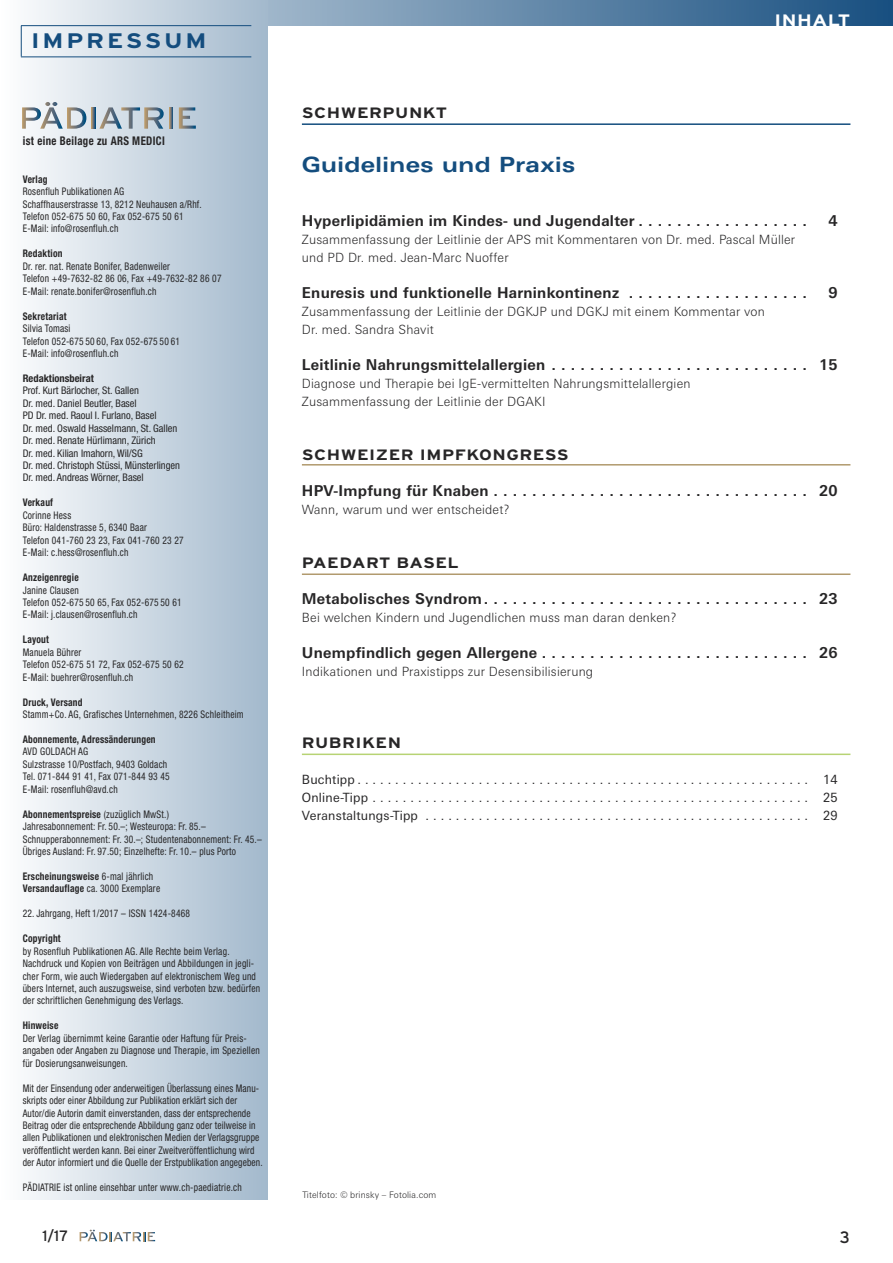
<style>
.page{position:relative;width:893px;height:1263px;background:#fff}
.page>*{position:absolute;margin:0;border:0;box-sizing:border-box;transform-origin:0 0}
.t1{font:700 21px "Linotype Univers Extd";letter-spacing:.02em;color:#144d7e}
.t2{font:700 21px "Interstate";letter-spacing:.11em;color:#144d7e;scale:1.2 1}
.t3{font:700 16.5px "Interstate";letter-spacing:.025em;color:#fff;scale:1.2 1}
.t4{font:16.5px "Interstate";color:#272627}
.t5{font:700 15px "Linotype Univers Basic";letter-spacing:.02em;color:#272627}
.t6{font:700 15px "Interstate";letter-spacing:.025em;color:#272627;scale:1.2 1}
.t7{font:15px "Interstate";color:#272627}
.t8{font:300 12.75px/18px "Linotype Univers Basic";letter-spacing:.015em;color:#272627}
.t9{font:12.75px/18px "Linotype Univers Basic";letter-spacing:.015em;color:#272627;text-align:justify}
.t10{font:700 condensed 12px "Helvetica Neue";letter-spacing:.035em;color:#272627;scale:.9 1}
.t11{font:condensed 10.5px/12.5px "Helvetica Neue";letter-spacing:.025em;color:#272627;scale:.9 1}
.t12{font:condensed 10.5px/12.5px "Helvetica Neue";color:#272627}
.t13{font:700 condensed 10.5px "Helvetica Neue";letter-spacing:.025em;color:#272627;scale:.9 1}
.t14{font:700 condensed 10.5px/12.5px "Helvetica Neue";letter-spacing:.025em;color:#272627;scale:.9 1}
.t15{font:700 condensed 10.5px "Helvetica Neue";color:#272627}
.t16{font:300 9px "Linotype Univers Basic";letter-spacing:.015em;color:#272627}
.s1{font-weight:700}
.s2{font-weight:400}
</style>
<div class="page">
<hr style="left:302px;top:123px;width:548px;height:2px;background:#144d7e">
<hr style="left:302px;top:464px;width:548px;height:1px;background:#b19a6e">
<hr style="left:302px;top:573px;width:548px;height:2px;background:#b19a6e">
<hr style="left:302px;top:753px;width:548px;height:2px;background:#b7d374">
<div style="left:265px;top:0;width:628px;height:26px;background:linear-gradient(to right,#a0b7cb,#184f80)"></div>
<svg style="left:80px;top:1230px;width:75px;height:11px"></svg>
<div style="left:0;top:0;width:268px;height:1199px;background:linear-gradient(to right,#feffff,#a3b9cc)"></div>
<svg style="left:22px;top:102px;width:64px;height:27px"></svg>
<svg style="left:91px;top:107px;width:4px;height:22px"></svg>
<svg style="left:99px;top:107px;width:65px;height:22px"></svg>
<svg style="left:169px;top:107px;width:4px;height:22px"></svg>
<svg style="left:179px;top:107px;width:17px;height:22px"></svg>
<hr style="left:21px;top:25px;width:230px;height:1px;background:#144d7e">
<hr style="left:21px;top:26px;width:1px;height:30px;background:#144d7e">
<hr style="left:21px;top:56px;width:230px;height:1px;background:#144d7e">
<h1 class="t2" style="left:31px;top:29px;width:148px">IMPRESSUM</h1>
<p class="t10" style="left:23px;top:137px;width:159px">ist eine Beilage zu ARS MEDICI</p>
<p class="t13" style="left:23px;top:175px;width:29px">Verlag</p>
<p class="t11" style="left:23px;top:186px;width:201px">Rosenfluh Publikationen AG<br>Schaffhauserstrasse 13, 8212 Neuhausen a/Rhf.<br>Telefon 052-675 50 60, Fax 052-675 50 61<br>E-Mail: info@rosenfluh.ch</p>
<p class="t13" style="left:23px;top:250px;width:46px">Redaktion</p>
<p class="t11" style="left:23px;top:261px;width:222px">Dr. rer. nat. Renate Bonifer, Badenweiler<br>Telefon +49-7632-82 86 06, Fax +49-7632-82 86 07<br>E-Mail: renate.bonifer@rosenfluh.ch</p>
<p class="t13" style="left:23px;top:312px;width:50px">Sekretariat</p>
<p class="t11" style="left:23px;top:323px;width:176px">Silvia Tomasi<br>Telefon 052-675 50 60, Fax 052-675 50 61<br>E-Mail: info@rosenfluh.ch</p>
<p class="t15" style="left:23px;top:374px;width:73px">Redaktionsbeirat</p>
<p class="t12" style="left:23px;top:385px;width:159px">Prof. Kurt Bärlocher, St. Gallen<br>Dr. med. Daniel Beutler, Basel<br>PD Dr. med. Raoul I. Furlano, Basel<br>Dr. med. Oswald Hasselmann, St. Gallen Dr. med. Renate Hürlimann, Zürich<br>Dr. med. Kilian Imahorn, Wil/SG<br>Dr. med. Christoph Stüssi, Münsterlingen Dr. med. Andreas Wörner, Basel</p>
<p class="t13" style="left:23px;top:499px;width:35px">Verkauf</p>
<p class="t11" style="left:23px;top:510px;width:180px">Corinne Hess<br>Büro: Haldenstrasse 5, 6340 Baar<br>Telefon 041-760 23 23, Fax 041-760 23 27<br>E-Mail: c.hess@rosenfluh.ch</p>
<p class="t13" style="left:23px;top:574px;width:64px">Anzeigenregie</p>
<p class="t11" style="left:23px;top:584px;width:178px">Janine Clausen<br>Telefon 052-675 50 65, Fax 052-675 50 61<br>E-Mail: j.clausen@rosenfluh.ch</p>
<p class="t13" style="left:23px;top:636px;width:31px">Layout</p>
<p class="t11" style="left:23px;top:647px;width:180px">Manuela Bührer<br>Telefon 052-675 51 72, Fax 052-675 50 62<br>E-Mail: buehrer@rosenfluh.ch</p>
<p class="t13" style="left:23px;top:698px;width:68px">Druck, Versand</p>
<p class="t11" style="left:23px;top:709px;width:247px">Stamm+Co. AG, Grafisches Unternehmen, 8226 Schleitheim</p>
<p class="t13" style="left:23px;top:735px;width:149px">Abonnemente, Adressänderungen</p>
<p class="t11" style="left:23px;top:746px;width:165px">AVD GOLDACH AG<br>Sulzstrasse 10/Postfach, 9403 Goldach<br>Tel. 071-844 91 41, Fax 071-844 93 45<br>E-Mail: rosenfluh@avd.ch</p>
<p class="t11" style="left:23px;top:809px;width:267px"><span class="s1">Abonnementspreise</span> (zuzüglich MwSt.)<br>Jahresabonnement: Fr. 50.–; Westeuropa: Fr. 85.– Schnupperabonnement: Fr. 30.–; Studentenabonnement: Fr. 45.– Übriges Ausland: Fr. 97.50; Einzelhefte: Fr. 10.– plus Porto</p>
<p class="t14" style="left:23px;top:869px;width:154px">Erscheinungsweise <span class="s2">6-mal jährlich<br></span>Versandauflage <span class="s2">ca. 3000 Exemplare</span></p>
<p class="t11" style="left:23px;top:908px;width:187px">22. Jahrgang, Heft 1/2017 – ISSN 1424-8468</p>
<p class="t13" style="left:23px;top:935px;width:44px">Copyright</p>
<p class="t11" style="left:23px;top:945px;width:265px">by Rosenfluh Publikationen AG. Alle Rechte beim Verlag.<br>Nachdruck und Kopien von Beiträgen und Abbildungen in jegli&shy;cher Form, wie auch Wiedergaben auf elektronischem Weg und übers Internet, auch auszugsweise, sind verboten bzw. bedürfen der schriftlichen Genehmigung des Verlags.</p>
<p class="t13" style="left:23px;top:1022px;width:41px">Hinweise</p>
<p class="t11" style="left:23px;top:1033px;width:265px">Der Verlag übernimmt keine Garantie oder Haftung für Preis&shy;angaben oder Angaben zu Diagnose und Therapie, im Speziellen für Dosierungsanweisungen.</p>
<p class="t11" style="left:23px;top:1082px;width:268px">Mit der Einsendung oder anderweitigen Überlassung eines Manu&shy;skripts oder einer Abbildung zur Publikation erklärt sich der Autor/die Autorin damit einverstanden, dass der entsprechende Beitrag oder die entsprechende Abbildung ganz oder teilweise in allen Publikationen und elektronischen Medien der Verlagsgruppe veröffentlicht werden kann. Bei einer Zweitveröffentlichung wird der Autor informiert und die Quelle der Erstpublikation angegeben.</p>
<p class="t11" style="left:23px;top:1182px;width:245px">PÄDIATRIE ist online einsehbar unter www.ch-paediatrie.ch</p>
<h3 class="t6" style="left:302px;top:104px;width:122px">SCHWERPUNKT</h3>
<h1 class="t1" style="left:302px;top:157px;width:275px">Guidelines und Praxis</h1>
<h2 class="t3" style="left:774px;top:11px;width:65px">INHALT</h2>
<h3 class="t5" style="left:302px;top:215px;width:507px">Hyperlipidämien im Kindes- und Jugendalter . . . . . . . . . . . . . . . . . .</h3>
<h3 class="t5" style="left:829px;top:215px;width:11px">4</h3>
<p class="t8" style="left:302px;top:231px;width:495px">Zusammenfassung der Leitlinie der APS mit Kommentaren von Dr. med. Pascal Müller und PD Dr. med. Jean-Marc Nuoffer</p>
<h3 class="t5" style="left:302px;top:287px;width:507px">Enuresis und funktionelle Harninkontinenz . . . . . . . . . . . . . . . . . . .</h3>
<h3 class="t5" style="left:828px;top:287px;width:11px">9</h3>
<p class="t8" style="left:302px;top:303px;width:464px">Zusammenfassung der Leitlinie der DGKJP und DGKJ mit einem Kommentar von<br>Dr. med. Sandra Shavit</p>
<h3 class="t5" style="left:302px;top:359px;width:537px">Leitlinie Nahrungsmittelallergien . . . . . . . . . . . . . . . . . . . . . . . . . . . 15</h3>
<p class="t8" style="left:302px;top:375px;width:390px">Diagnose und Therapie bei IgE-vermittelten Nahrungsmittelallergien<br>Zusammenfassung der Leitlinie der DGAKI</p>
<h3 class="t6" style="left:302px;top:446px;width:224px">SCHWEIZER IMPFKONGRESS</h3>
<h3 class="t5" style="left:302px;top:485px;width:537px">HPV-Impfung für Knaben . . . . . . . . . . . . . . . . . . . . . . . . . . . . . . . . . 20</h3>
<p class="t8" style="left:302px;top:501px;width:209px">Wann, warum und wer entscheidet?</p>
<h3 class="t6" style="left:302px;top:554px;width:132px">PAEDART BASEL</h3>
<h3 class="t5" style="left:302px;top:593px;width:537px">Metabolisches Syndrom. . . . . . . . . . . . . . . . . . . . . . . . . . . . . . . . . . 23</h3>
<p class="t8" style="left:302px;top:609px;width:376px">Bei welchen Kindern und Jugendlichen muss man daran denken?</p>
<h3 class="t5" style="left:302px;top:647px;width:537px">Unempfindlich gegen Allergene . . . . . . . . . . . . . . . . . . . . . . . . . . . . 26</h3>
<p class="t8" style="left:302px;top:663px;width:293px">Indikationen und Praxistipps zur Desensibilisierung</p>
<h3 class="t6" style="left:302px;top:734px;width:84px">RUBRIKEN</h3>
<p class="t9" style="left:302px;top:771px;width:537px">Buchtipp . . . . . . . . . . . . . . . . . . . . . . . . . . . . . . . . . . . . . . . . . . . . . . . . . . . . . . . . . . . . 14<br>Online-Tipp . . . . . . . . . . . . . . . . . . . . . . . . . . . . . . . . . . . . . . . . . . . . . . . . . . . . . . . . . . 25<br>Veranstaltungs-Tipp . . . . . . . . . . . . . . . . . . . . . . . . . . . . . . . . . . . . . . . . . . . . . . . . . . . 29</p>
<p class="t16" style="left:302px;top:1191px;width:135px">Titelfoto: © brinsky – Fotolia.com</p>
<h3 class="t7" style="left:43px;top:1227px;width:27px">1/17</h3>
<h2 class="t4" style="left:840px;top:1227px;width:12px">3</h2>
</div>
